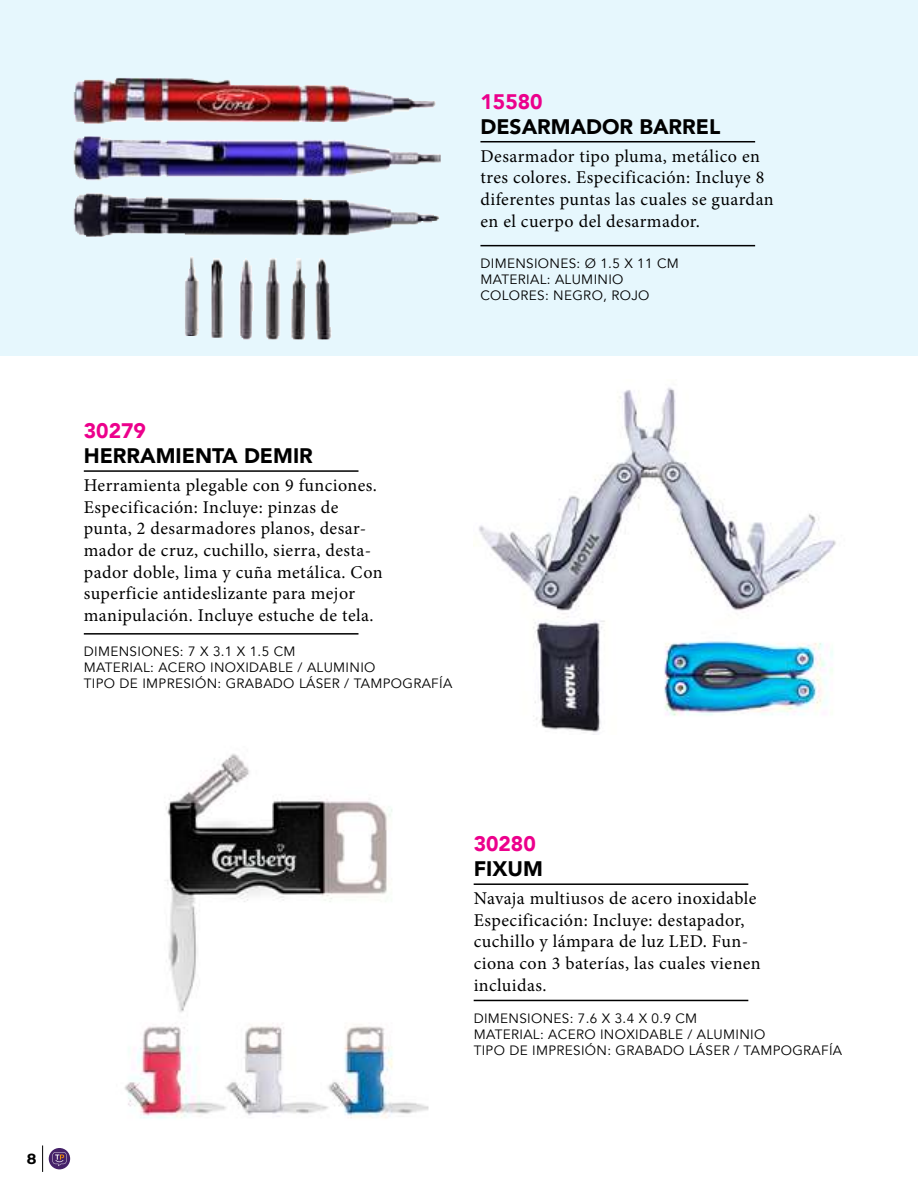
<style>
.page{position:relative;width:918px;height:1188px;background:#fff}
.page>*{position:absolute;margin:0;border:0;box-sizing:border-box;transform-origin:0 0}
.t1{font:900 21px "Avenir";color:#000}
.t2{font:900 21px "Avenir";color:#ec008c}
.t3{font:18px/21.6px "Minion Pro";letter-spacing:.025em;color:#000}
.t4{font:700 14.7px "Montserrat";color:#000}
.t5{font:13.5px/16.2px "Avenir";letter-spacing:.025em;color:#000}
</style>
<div class="page">
<svg style="left:42px;top:1145px;width:1px;height:27px"></svg>
<div style="left:49px;top:1148px;width:21px;height:21px;background:#452168;border-radius:50%"></div>
<svg style="left:53px;top:1152px;width:14px;height:14px"></svg>
<hr style="left:474px;top:883px;width:274px;height:2px;background:#000">
<hr style="left:474px;top:1000px;width:274px;height:1px;background:#000">
<img style="left:124px;top:753px;width:305px;height:366px">
<hr style="left:84px;top:470px;width:275px;height:2px;background:#000">
<hr style="left:84px;top:633px;width:275px;height:2px;background:#000">
<img style="left:479px;top:387px;width:357px;height:346px">
<div style="left:0;top:0;width:918px;height:355px;background:#e6f7fd"></div>
<img style="left:74px;top:78px;width:367px;height:262px">
<hr style="left:480px;top:141px;width:275px;height:1px;background:#000">
<hr style="left:480px;top:245px;width:275px;height:1px;background:#000">
<p class="t2" style="left:480px;top:83px;width:64px">15580</p>
<p class="t1" style="left:480px;top:108px;width:241px">DESARMADOR BARREL</p>
<p class="t3" style="left:480px;top:145px;width:295px">Desarmador tipo pluma, metálico en tres colores. Especificación: Incluye 8 diferentes puntas las cuales se guardan en el cuerpo del desarmador.</p>
<p class="t5" style="left:480px;top:255px;width:200px">DIMENSIONES: Ø 1.5 X 11 CM<br>MATERIAL: ALUMINIO<br>COLORES: NEGRO, ROJO</p>
<p class="t2" style="left:84px;top:413px;width:64px">30279</p>
<p class="t1" style="left:84px;top:438px;width:231px">HERRAMIENTA DEMIR</p>
<p class="t3" style="left:84px;top:475px;width:300px">Herramienta plegable con 9 funciones.<br>Especificación: Incluye: pinzas de punta, 2 desarmadores planos, desar&shy;mador de cruz, cuchillo, sierra, desta&shy;pador doble, lima y cuña metálica. Con superficie antideslizante para mejor manipulación. Incluye estuche de tela.</p>
<p class="t5" style="left:84px;top:644px;width:370px">DIMENSIONES: 7 X 3.1 X 1.5 CM<br>MATERIAL: ACERO INOXIDABLE / ALUMINIO<br>TIPO DE IMPRESIÓN: GRABADO LÁSER / TAMPOGRAFÍA</p>
<p class="t4" style="left:27px;top:1148px;width:11px">8</p>
<p class="t2" style="left:474px;top:826px;width:64px">30280</p>
<p class="t1" style="left:474px;top:851px;width:71px">FIXUM</p>
<p class="t3" style="left:474px;top:888px;width:289px">Navaja multiusos de acero inoxidable<br>Especificación: Incluye: destapador, cuchillo y lámpara de luz LED. Fun&shy;ciona con 3 baterías, las cuales vienen incluidas.</p>
<p class="t5" style="left:474px;top:1010px;width:370px">DIMENSIONES: 7.6 X 3.4 X 0.9 CM<br>MATERIAL: ACERO INOXIDABLE / ALUMINIO<br>TIPO DE IMPRESIÓN: GRABADO LÁSER / TAMPOGRAFÍA</p>
</div>
